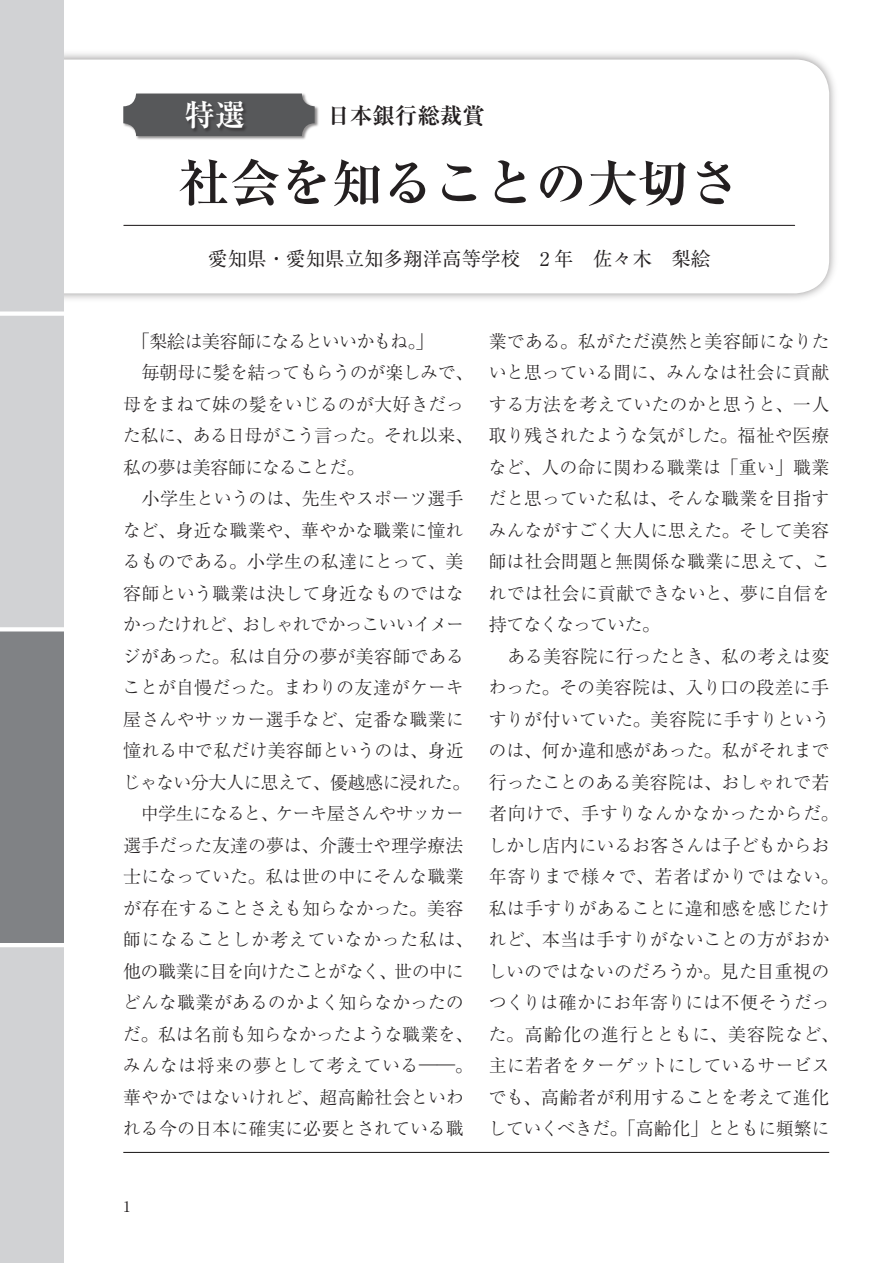
<style>
.page{position:relative;width:893px;height:1263px;background:#fff}
.page>*{position:absolute;margin:0;border:0;box-sizing:border-box;transform-origin:0 0}
.t1{font:700 51px "Ryumin";color:#231f20}
.t2{font:700 30px "Ryumin";color:#fff}
.t3{font:700 22.5px "Ryumin";color:#231f20}
.t4{font:19.5px "Ryumin";color:#231f20}
.t5{font:300 18px/31.5px "Ryumin";letter-spacing:-.005em;color:#231f20}
.t6{font:15px "Ryumin";color:#231f20}
</style>
<div class="page">
<div style="left:19px;top:49px;width:821px;height:256px;background:#231f20;opacity:.5"></div>
<svg style="left:64px;top:60px;width:765px;height:233px"></svg>
<div style="left:0;top:0;width:64px;height:1263px;background:#d1d2d4"></div>
<div style="left:123px;top:93px;width:196px;height:48px;background:#231f20;opacity:.5"></div>
<svg style="left:123px;top:94px;width:192px;height:42px;background:#646566"></svg>
<hr style="left:124px;top:225px;width:671px;height:1px;background:#231f20">
<div style="left:0;top:631px;width:64px;height:316px;background:#808285"></div>
<hr style="left:0;top:943px;width:81px;height:4px;background:#fff">
<hr style="left:0;top:627px;width:81px;height:4px;background:#fff">
<div style="left:0;top:311px;width:81px;height:5px;background:#fff"></div>
<hr style="left:123px;top:1152px;width:706px;height:1px;background:#231f20">
<div style="left:186px;top:100px;width:62px;height:33px;background:#231f20;opacity:.5"></div>
<h2 class="t2" style="left:185px;top:96px;width:61px">特選</h2>
<p class="t3" style="left:327px;top:101px;width:159px">日本銀行総裁賞</p>
<h1 class="t1" style="left:179px;top:152px;width:562px">社会を知ることの大切さ</h1>
<p class="t4" style="left:208px;top:247px;width:504px">愛知県・愛知県立知多翔洋高等学校　2 年 佐々木　梨絵</p>
<p class="t5" style="left:122px;top:327px;width:352px">　「梨絵は美容師になるといいかもね。」<br>　毎朝母に髪を結ってもらうのが楽しみで、母をまねて妹の髪をいじるのが大好きだった私に、ある日母がこう言った。それ以来、私の夢は美容師になることだ。<br>　小学生というのは、先生やスポーツ選手など、身近な職業や、華やかな職業に憧れるものである。小学生の私達にとって、美容師という職業は決して身近なものではなかったけれど、おしゃれでかっこいいイメージがあった。私は自分の夢が美容師であることが自慢だった。まわりの友達がケーキ屋さんやサッカー選手など、定番な職業に憧れる中で私だけ美容師というのは、身近じゃない分大人に思えて、優越感に浸れた。　中学生になると、ケーキ屋さんやサッカー選手だった友達の夢は、介護士や理学療法士になっていた。私は世の中にそんな職業が存在することさえも知らなかった。美容師になることしか考えていなかった私は、他の職業に目を向けたことがなく、世の中にどんな職業があるのかよく知らなかったのだ。私は名前も知らなかったような職業を、みんなは将来の夢として考えている̶̶。華やかではないけれど、超高齢社会といわれる今の日本に確実に必要とされている職</p>
<p class="t5" style="left:488px;top:327px;width:352px">業である。私がただ漠然と美容師になりたいと思っている間に、みんなは社会に貢献する方法を考えていたのかと思うと、一人取り残されたような気がした。福祉や医療など、人の命に関わる職業は「重い」職業だと思っていた私は、そんな職業を目指すみんながすごく大人に思えた。そして美容師は社会問題と無関係な職業に思えて、これでは社会に貢献できないと、夢に自信を持てなくなっていた。<br>　ある美容院に行ったとき、私の考えは変わった。その美容院は、入り口の段差に手すりが付いていた。美容院に手すりというのは、何か違和感があった。私がそれまで行ったことのある美容院は、おしゃれで若者向けで、手すりなんかなかったからだ。しかし店内にいるお客さんは子どもからお年寄りまで様々で、若者ばかりではない。私は手すりがあることに違和感を感じたけれど、本当は手すりがないことの方がおかしいのではないのだろうか。見た目重視のつくりは確かにお年寄りには不便そうだった。高齢化の進行とともに、美容院など、主に若者をターゲットにしているサービスでも、高齢者が利用することを考えて進化していくべきだ。「高齢化」とともに頻繁に</p>
<p class="t6" style="left:123px;top:1198px;width:9px">1</p>
</div>
